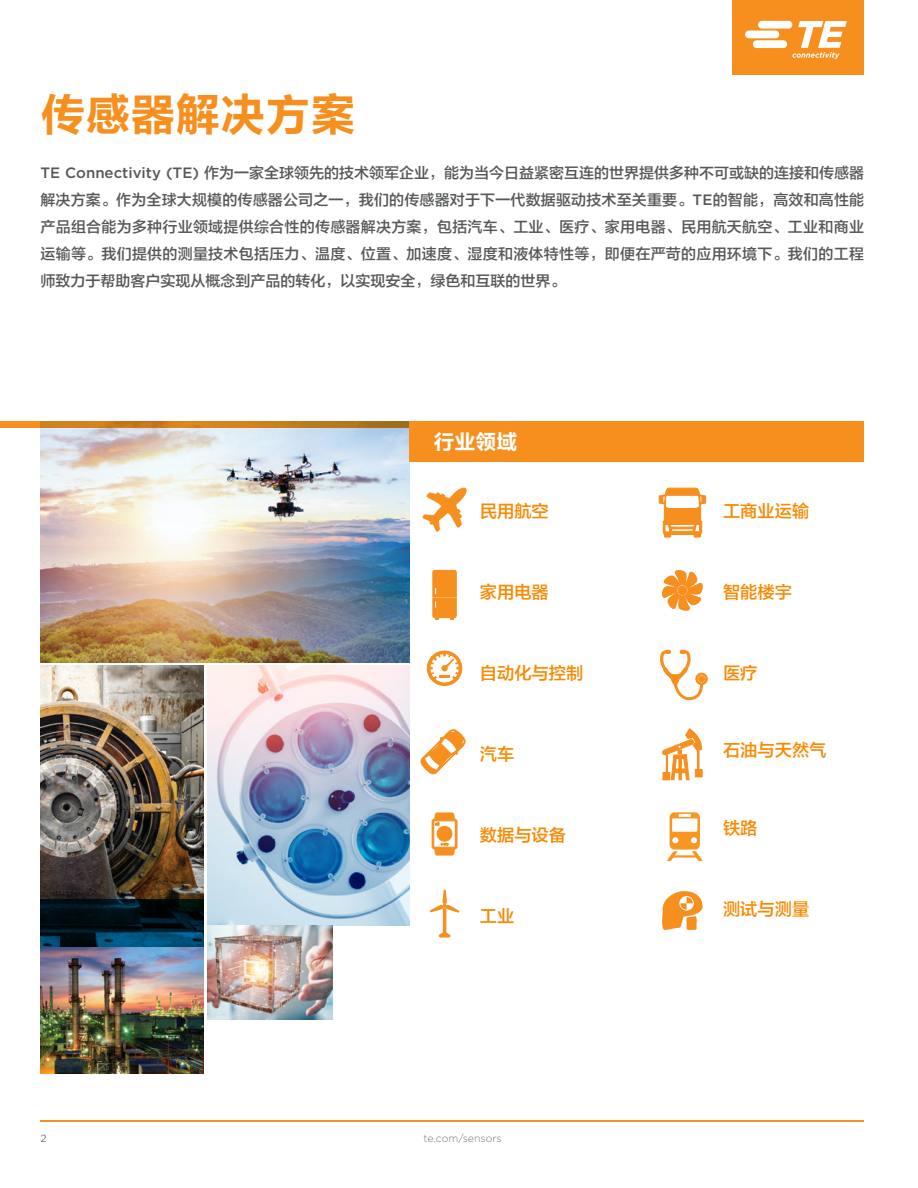
<style>
.page{position:relative;width:918px;height:1188px;background:#fff}
.page>*{position:absolute;margin:0;border:0;box-sizing:border-box;transform-origin:0 0}
.t1{font:45px "FZLTCHJW GB1 0";color:#f68f1e}
.t2{font:21px "FZLTCHJW GB1 0";color:#fff}
.t3{font:17.25px "FZLTZHJW GB1 0";color:#fa8900}
.t4{font:15px/27px "FZLTZHJW GB1 0";color:#57585a;text-align:justify}
.t5{font:300 10.5px "Gotham";color:#77777a}
.t6{font:10.5px "Gotham";color:#77777a}
.s1{font-family:"Gotham";font-weight:500}
</style>
<div class="page">
<hr style="left:40px;top:1120px;width:824px;height:2px;background:#f68f1e">
<div style="left:732px;top:0;width:132px;height:74px;background:#f68f1e"></div>
<svg style="left:745px;top:21px;width:102px;height:38px"></svg>
<img style="left:40px;top:428px;width:369px;height:234px">
<svg style="left:422px;top:487px;width:45px;height:45px"></svg>
<svg style="left:420px;top:729px;width:46px;height:46px"></svg>
<svg style="left:431px;top:812px;width:27px;height:44px"></svg>
<svg style="left:432px;top:570px;width:25px;height:50px"></svg>
<svg style="left:427px;top:650px;width:35px;height:36px"></svg>
<svg style="left:429px;top:889px;width:31px;height:49px"></svg>
<div style="left:409px;top:421px;width:455px;height:41px;background:#f68f1e"></div>
<svg style="left:0;top:421px;width:409px;height:7px;background:#cb7d1b"></svg>
<img style="left:40px;top:665px;width:164px;height:408px">
<img style="left:208px;top:665px;width:201px;height:260px">
<svg style="left:40px;top:899px;width:164px;height:48px;background:#001f2d"></svg>
<img style="left:208px;top:925px;width:125px;height:94px">
<svg style="left:659px;top:487px;width:47px;height:51px"></svg>
<svg style="left:662px;top:729px;width:41px;height:52px"></svg>
<div style="left:663px;top:773px;width:7px;height:7px;background:#f68f1e"></div>
<div style="left:663px;top:772px;width:7px;height:8px;border:1px solid #f68f1e"></div>
<div style="left:695px;top:770px;width:7px;height:7px;background:#f68f1e"></div>
<div style="left:695px;top:770px;width:8px;height:7px;border:1px solid #f68f1e"></div>
<svg style="left:662px;top:570px;width:41px;height:41px"></svg>
<svg style="left:660px;top:649px;width:48px;height:51px"></svg>
<svg style="left:698px;top:676px;width:7px;height:6px"></svg>
<svg style="left:662px;top:891px;width:41px;height:39px"></svg>
<svg style="left:667px;top:812px;width:36px;height:50px"></svg>
<h1 class="t1" style="left:40px;top:90px;width:316px">传感器解决方案</h1>
<p class="t4" style="left:40px;top:160px;width:825px"><span class="s1">TE Connectivity (TE)</span> 作为一家全球领先的技术领军企业，能为当今日益紧密互连的世界提供多种不可或缺的连接和传感器解决方案。作为全球大规模的传感器公司之一，我们的传感器对于下一代数据驱动技术至关重要。<span class="s1">TE</span>的智能，高效和高性能产品组合能为多种行业领域提供综合性的传感器解决方案，包括汽车、工业、医疗、家用电器、民用航天航空、工业和商业运输等。我们提供的测量技术包括压力、温度、位置、加速度、湿度和液体特性等，即便在严苛的应用环境下。我们的工程师致力于帮助客户实现从概念到产品的转化，以实现安全，绿色和互联的世界。</p>
<p class="t6" style="left:40px;top:1132px;width:8px">2</p>
<h2 class="t2" style="left:433px;top:430px;width:85px">行业领域</h2>
<p class="t3" style="left:480px;top:501px;width:70px">民用航空</p>
<p class="t3" style="left:480px;top:582px;width:70px">家用电器</p>
<p class="t3" style="left:480px;top:663px;width:105px">自动化与控制</p>
<p class="t3" style="left:480px;top:744px;width:36px">汽车</p>
<p class="t3" style="left:480px;top:825px;width:88px">数据与设备</p>
<p class="t3" style="left:480px;top:906px;width:36px">工业</p>
<p class="t5" style="left:424px;top:1132px;width:80px">te.com/sensors</p>
<p class="t3" style="left:723px;top:501px;width:88px">工商业运输</p>
<p class="t3" style="left:723px;top:582px;width:70px">智能楼宇</p>
<p class="t3" style="left:723px;top:663px;width:36px">医疗</p>
<p class="t3" style="left:723px;top:741px;width:105px">石油与天然气</p>
<p class="t3" style="left:723px;top:819px;width:36px">铁路</p>
<p class="t3" style="left:723px;top:900px;width:88px">测试与测量</p>
</div>
